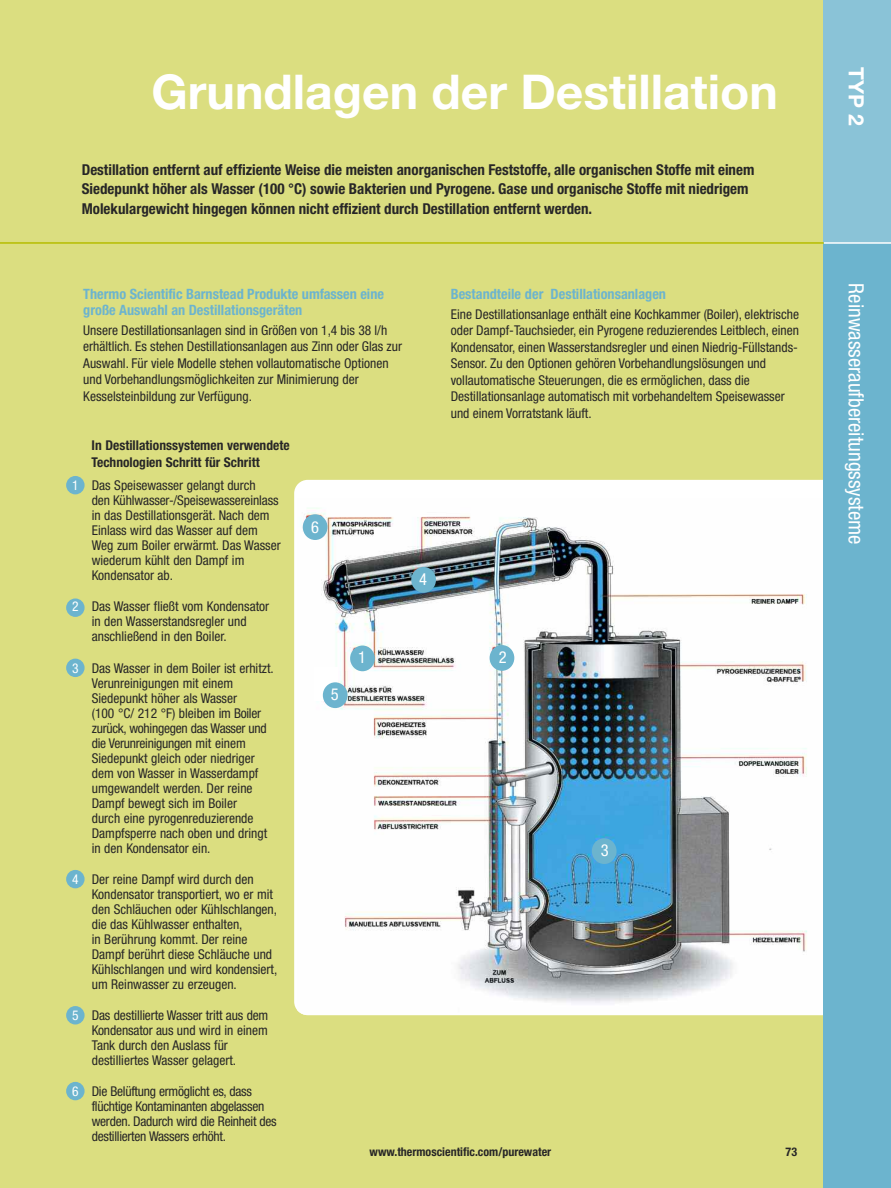
<style>
.page{position:relative;width:891px;height:1188px;background:#dbde80}
.page>*{position:absolute;margin:0;border:0;box-sizing:border-box;transform-origin:0 0}
.t1{font:700 48px "Helvetica Neue LT Std";color:#fff}
.t2{font:condensed 21px "Helvetica Neue LT Std";color:#fff}
.t3{font:700 21px "Helvetica Neue LT Std";color:#fff}
.t4{font:condensed 16.5px "Helvetica Neue LT Std";color:#fff}
.t5{font:700 condensed 15px/19.5px "Helvetica Neue LT Std";color:#272627}
.t6{font:700 condensed 14.25px/15.8px "Helvetica Neue LT Std";color:#6cb4ce}
.t7{font:condensed 13.5px/15px "Helvetica Neue LT Std";color:#272627}
.t8{font:condensed 13.5px/15px "Helvetica Neue LT Std";letter-spacing:-.02em;color:#272627}
.t9{font:700 condensed 13.5px/16.5px "Helvetica Neue LT Std";color:#272627}
.t10{font:700 condensed 12px "Helvetica Neue LT Std";color:#272627}
.s1{color:#fff}
</style>
<div class="page">
<div style="left:294px;top:480px;width:530px;height:531px;background:#fff"></div>
<img style="left:298px;top:499px;width:526px;height:516px">
<div style="left:824px;top:0;width:67px;height:1188px;background:#6cb4ce"></div>
<div style="left:824px;top:0;width:67px;height:243px;background:#8ac3d7"></div>
<hr style="left:824px;top:242px;width:67px;height:2px;background:#fff">
<hr style="left:0;top:242px;width:824px;height:2px;background:#b6bd00">
<div style="left:490px;top:645px;width:24px;height:26px;background:#6cb4ce;border-radius:50%"></div>
<div style="left:592px;top:838px;width:25px;height:26px;background:#6cb4ce;border-radius:50%"></div>
<div style="left:411px;top:567px;width:25px;height:26px;background:#6cb4ce;border-radius:50%"></div>
<div style="left:303px;top:514px;width:24px;height:26px;background:#6cb4ce;border-radius:50%"></div>
<div style="left:350px;top:646px;width:25px;height:25px;background:#6cb4ce;border-radius:50%"></div>
<div style="left:314px;top:668px;width:24px;height:33px;background:#fff"></div>
<div style="left:323px;top:682px;width:25px;height:26px;background:#6cb4ce;border-radius:50%"></div>
<div style="left:66px;top:1082px;width:19px;height:18px;background:#6cb4ce;border-radius:50%"></div>
<div style="left:66px;top:1006px;width:19px;height:18px;background:#6cb4ce;border-radius:50%"></div>
<div style="left:66px;top:476px;width:19px;height:18px;background:#6cb4ce;border-radius:50%"></div>
<div style="left:66px;top:598px;width:19px;height:19px;background:#6cb4ce;border-radius:50%"></div>
<div style="left:66px;top:659px;width:19px;height:18px;background:#6cb4ce;border-radius:50%"></div>
<div style="left:66px;top:870px;width:19px;height:18px;background:#6cb4ce;border-radius:50%"></div>
<h1 class="t1" style="left:152px;top:74px;width:628px">Grundlagen der Destillation</h1>
<p class="t5" style="left:82px;top:161px;width:674px">Destillation entfernt auf effiziente Weise die meisten anorganischen Feststoffe, alle organischen Stoffe mit einem<br>Siedepunkt höher als Wasser (100 °C) sowie Bakterien und Pyrogene. Gase und organische Stoffe mit niedrigem<br>Molekulargewicht hingegen können nicht effizient durch Destillation entfernt werden.</p>
<p class="t6" style="left:83px;top:287px;width:302px">Thermo Scientific Barnstead Produkte umfassen eine große Auswahl an Destillationsgeräten</p>
<p class="t7" style="left:83px;top:323px;width:320px;line-height:16.5px">Unsere Destillationsanlagen sind in Größen von 1,4 bis 38 l/h erhältlich. Es stehen Destillationsanlagen aus Zinn oder Glas zur Auswahl. Für viele Modelle stehen vollautomatische Optionen und Vorbehandlungsmöglichkeiten zur Minimierung der Kesselsteinbildung zur Verfügung.</p>
<p class="t9" style="left:92px;top:438px;width:199px">In Destillationssystemen verwendete<br>Technologien Schritt für Schritt</p>
<p class="t7" style="left:92px;top:479px;width:190px;text-indent:-20px"><span class="s1">1</span> Das Speisewasser gelangt durch<br>den Kühlwasser-/Speisewassereinlass in das Destillationsgerät. Nach dem<br>Einlass wird das Wasser auf dem<br>Weg zum Boiler erwärmt. Das Wasser wiederum kühlt den Dampf im<br>Kondensator ab.</p>
<p class="t7" style="left:92px;top:600px;width:179px;text-indent:-20px"><span class="s1">2</span> Das Wasser fließt vom Kondensator in den Wasserstandsregler und anschließend in den Boiler.</p>
<p class="t7" style="left:92px;top:661px;width:184px;text-indent:-20px"><span class="s1">3</span> Das Wasser in dem Boiler ist erhitzt.<br>Verunreinigungen mit einem<br>Siedepunkt höher als Wasser<br>(100 °C/ 212 °F) bleiben im Boiler zurück, wohingegen das Wasser und die Verunreinigungen mit einem<br>Siedepunkt gleich oder niedriger dem von Wasser in Wasserdampf umgewandelt werden. Der reine<br>Dampf bewegt sich im Boiler<br>durch eine pyrogenreduzierende<br>Dampfsperre nach oben und dringt in den Kondensator ein.</p>
<p class="t7" style="left:92px;top:873px;width:187px;text-indent:-20px"><span class="s1">4</span> Der reine Dampf wird durch den Kondensator transportiert, wo er mit den Schläuchen oder Kühlschlangen, die das Kühlwasser enthalten,<br>in Berührung kommt. Der reine Dampf berührt diese Schläuche und Kühlschlangen und wird kondensiert, um Reinwasser zu erzeugen.</p>
<p class="t7" style="left:92px;top:1009px;width:178px;text-indent:-20px"><span class="s1">5</span> Das destillierte Wasser tritt aus dem<br>Kondensator aus und wird in einem<br>Tank durch den Auslass für destilliertes Wasser gelagert.</p>
<p class="t8" style="left:92px;top:1085px;width:187px;text-indent:-20px"><span class="s1">6</span> Die Belüftung ermöglicht es, dass flüchtige Kontaminanten abgelassen werden. Dadurch wird die Reinheit des destillierten Wassers erhöht.</p>
<p class="t4" style="left:311px;top:521px;width:9px">6</p>
<p class="t4" style="left:331px;top:688px;width:9px">5</p>
<p class="t4" style="left:358px;top:651px;width:9px">1</p>
<p class="t4" style="left:419px;top:573px;width:9px">4</p>
<p class="t6" style="left:451px;top:287px;width:217px">Bestandteile der Destillationsanlagen</p>
<p class="t7" style="left:451px;top:307px;width:350px;line-height:16.5px">Eine Destillationsanlage enthält eine Kochkammer (Boiler), elektrische oder Dampf-Tauchsieder, ein Pyrogene reduzierendes Leitblech, einen Kondensator, einen Wasserstandsregler und einen Niedrig-Füllstands-Sensor. Zu den Optionen gehören Vorbehandlungslösungen und vollautomatische Steuerungen, die es ermöglichen, dass die Destillationsanlage automatisch mit vorbehandeltem Speisewasser und einem Vorratstank läuft.</p>
<p class="t4" style="left:499px;top:651px;width:9px">2</p>
<p class="t4" style="left:601px;top:844px;width:9px">3</p>
<p class="t10" style="left:370px;top:1148px;width:183px">www.thermoscientific.com/purewater</p>
<p class="t10" style="left:786px;top:1148px;width:13px">73</p>
<h2 class="t3" style="left:864px;top:67px;width:60px;rotate:90deg">TyP 2</h2>
<h2 class="t2" style="left:864px;top:283px;width:263px;rotate:90deg">Reinwasseraufbereitungssysteme</h2>
</div>
